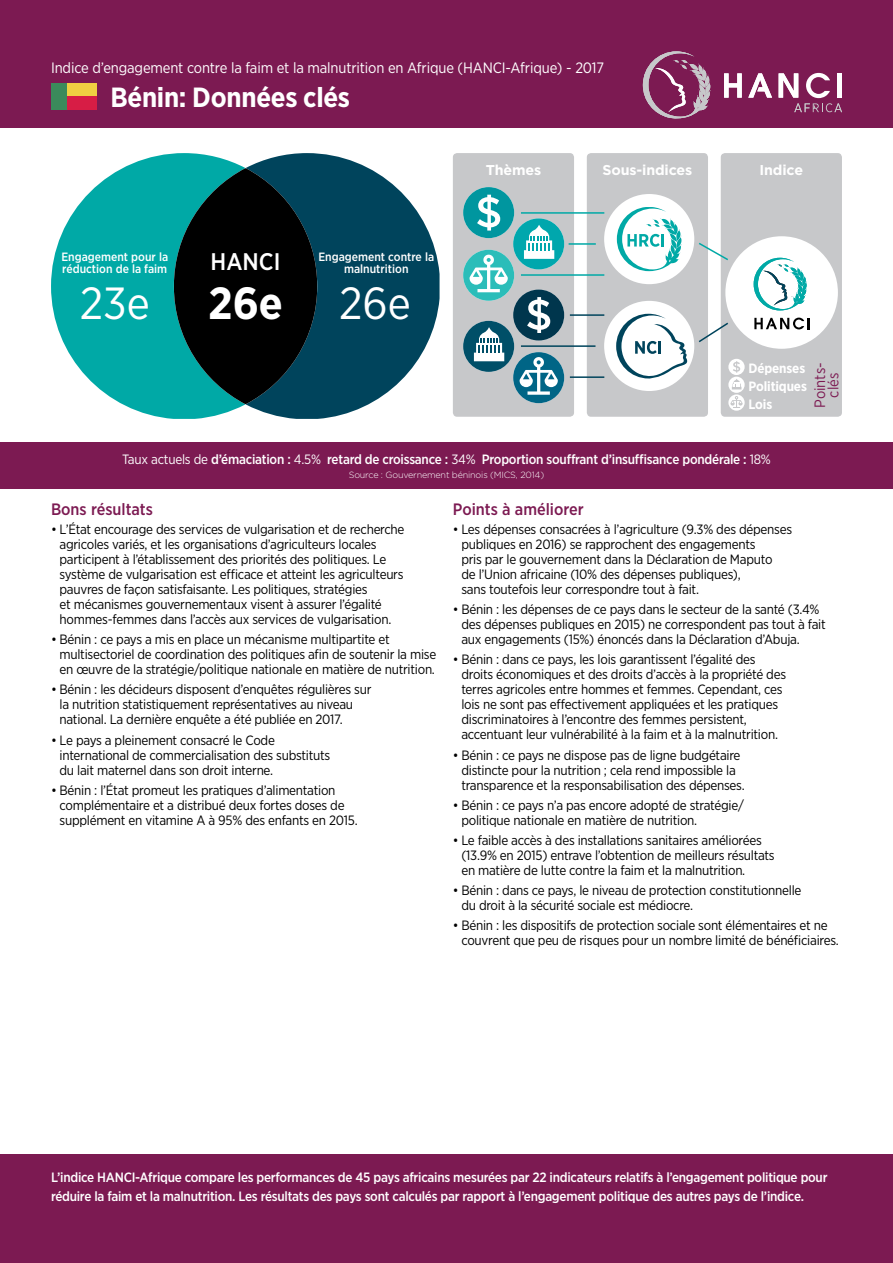
<style>
.page{position:relative;width:893px;height:1263px;background:#fff}
.page>*{position:absolute;margin:0;border:0;box-sizing:border-box;transform-origin:0 0}
.t1{font:45px "Gotham Narrow";color:#fff}
.t2{font:700 45px "Gotham Narrow";color:#fff}
.t3{font:700 27.75px "Gotham Narrow";letter-spacing:-.01em;color:#fff}
.t4{font:500 24px "Gotham Narrow";color:#fff}
.t5{font:500 16.5px "Gotham Narrow";color:#7c1a52}
.t6{font:15px "Gotham Narrow";letter-spacing:-.01em;color:#fff}
.t7{font:15px/13.5px "Gotham Narrow";color:#7c1a52;text-align:center}
.t8{font:700 14.25px "Gotham";letter-spacing:-.01em;color:#fff}
.t9{font:13.5px/15px "Gotham Narrow";letter-spacing:-.02em;color:#000}
.t10{font:500 13.5px/18.8px "Gotham Narrow";letter-spacing:-.02em;color:#fff}
.t11{font:700 13.5px/18px "Gotham Narrow";letter-spacing:-.01em;color:#fff}
.t12{font:500 12px/12px "Gotham Narrow";color:#fff}
.t13{font:300 9px "Gotham";letter-spacing:-.02em;color:#fff}
.s1{font-weight:400}
</style>
<div class="page">
<div style="left:721px;top:153px;width:121px;height:264px;background:#c7c8ca;border-radius:4px"></div>
<div style="left:587px;top:153px;width:121px;height:264px;background:#c7c8ca;border-radius:4px"></div>
<div style="left:453px;top:153px;width:121px;height:264px;background:#c7c8ca;border-radius:4px"></div>
<div style="left:725px;top:236px;width:113px;height:113px;background:#fff;border-radius:50%"></div>
<svg style="left:754px;top:318px;width:56px;height:11px"></svg>
<svg style="left:754px;top:258px;width:53px;height:52px"></svg>
<svg style="left:463px;top:187px;width:101px;height:216px"></svg>
<svg style="left:698px;top:321px;width:30px;height:23px"></svg>
<svg style="left:699px;top:241px;width:29px;height:21px"></svg>
<div style="left:604px;top:301px;width:90px;height:90px;background:#fff;border-radius:50%"></div>
<svg style="left:616px;top:314px;width:71px;height:65px"></svg>
<div style="left:604px;top:194px;width:90px;height:90px;background:#fff;border-radius:50%"></div>
<svg style="left:617px;top:207px;width:65px;height:64px"></svg>
<hr style="left:569px;top:243px;width:27px;height:2px;background:#00a9a6">
<hr style="left:570px;top:376px;width:34px;height:2px;background:#00445c">
<hr style="left:570px;top:314px;width:34px;height:2px;background:#00445c">
<hr style="left:521px;top:345px;width:74px;height:2px;background:#00445c">
<hr style="left:521px;top:274px;width:83px;height:2px;background:#00a9a6">
<hr style="left:521px;top:212px;width:83px;height:2px;background:#00a9a6">
<svg style="left:728px;top:359px;width:17px;height:52px"></svg>
<div style="left:0;top:1154px;width:893px;height:109px;background:#7c1a52"></div>
<div style="left:0;top:442px;width:893px;height:47px;background:#7c1a52"></div>
<div style="left:0;top:0;width:893px;height:128px;background:#7c1a52"></div>
<svg style="left:51px;top:153px;width:195px;height:266px;fill:#00a9a6"></svg>
<svg style="left:246px;top:153px;width:194px;height:266px;fill:#00445c"></svg>
<svg style="left:174px;top:168px;width:143px;height:236px"></svg>
<div style="left:51px;top:83px;width:16px;height:26px;background:#3b8a5b"></div>
<div style="left:67px;top:83px;width:29px;height:13px;background:#f0cf42"></div>
<div style="left:67px;top:96px;width:29px;height:13px;background:#d71d45"></div>
<svg style="left:724px;top:73px;width:18px;height:25px"></svg>
<svg style="left:748px;top:73px;width:24px;height:25px"></svg>
<svg style="left:643px;top:51px;width:67px;height:68px"></svg>
<svg style="left:779px;top:73px;width:63px;height:39px"></svg>
<p class="t6" style="left:51px;top:58px;width:555px">Indice d’engagement contre la faim et la malnutrition en Afrique (HANCI-Afrique) - 2017</p>
<h2 class="t3" style="left:110px;top:79px;width:241px">Bénin: Données clés</h2>
<p class="t12" style="left:61px;top:250px;width:108px">Engagement pour la réduction de la faim</p>
<h3 class="t4" style="left:211px;top:246px;width:71px">HANCI</h3>
<p class="t12" style="left:318px;top:250px;width:117px;text-align:center">Engagement contre la malnutrition</p>
<h1 class="t1" style="left:80px;top:275px;width:71px">23e</h1>
<h1 class="t2" style="left:208px;top:274px;width:76px">26e</h1>
<h1 class="t1" style="left:339px;top:275px;width:73px">26e</h1>
<p class="t8" style="left:486px;top:162px;width:57px">Thèmes</p>
<p class="t8" style="left:602px;top:162px;width:91px">Sous-indices</p>
<p class="t8" style="left:760px;top:162px;width:45px">Indice</p>
<p class="t11" style="left:748px;top:359px;width:60px">Dépenses<br>Politiques<br>Lois</p>
<p class="t7" style="left:813px;top:408px;width:47px;rotate:-90deg">Points&shy;clés</p>
<p class="t10" style="left:122px;top:450px;width:650px"><span class="s1">Taux actuels de</span> d’émaciation : <span class="s1">4.5%</span> retard de croissance : <span class="s1">34%</span> Proportion souffrant d’insuffisance pondérale : <span class="s1">18%</span></p>
<p class="t13" style="left:349px;top:470px;width:197px">Source : Gouvernement béninois (MICS, 2014)</p>
<p class="t5" style="left:51px;top:499px;width:103px">Bons résultats</p>
<p class="t9" style="left:60px;top:522px;width:346px;text-indent:-9px">• L’État encourage des services de vulgarisation et de recherche agricoles variés, et les organisations d’agriculteurs locales participent à l’établissement des priorités des politiques. Le système de vulgarisation est efficace et atteint les agriculteurs pauvres de façon satisfaisante. Les politiques, stratégies<br>et mécanismes gouvernementaux visent à assurer l’égalité hommes-femmes dans l’accès aux services de vulgarisation.</p>
<p class="t9" style="left:60px;top:632px;width:378px;text-indent:-9px">• Bénin : ce pays a mis en place un mécanisme multipartite et multisectoriel de coordination des politiques afin de soutenir la mise en œuvre de la stratégie/politique nationale en matière de nutrition.</p>
<p class="t9" style="left:60px;top:682px;width:313px;text-indent:-9px">• Bénin : les décideurs disposent d’enquêtes régulières sur la nutrition statistiquement représentatives au niveau national. La dernière enquête a été publiée en 2017.</p>
<p class="t9" style="left:60px;top:732px;width:272px;text-indent:-9px">• Le pays a pleinement consacré le Code international de commercialisation des substituts du lait maternel dans son droit interne.</p>
<p class="t9" style="left:60px;top:782px;width:300px;line-height:15.5px;text-indent:-9px">• Bénin : l’État promeut les pratiques d’alimentation complémentaire et a distribué deux fortes doses de supplément en vitamine A à 95% des enfants en 2015.</p>
<p class="t5" style="left:453px;top:499px;width:132px">Points à améliorer</p>
<p class="t9" style="left:461px;top:522px;width:332px;text-indent:-9px">• Les dépenses consacrées à l’agriculture (9.3% des dépenses publiques en 2016) se rapprochent des engagements<br>pris par le gouvernement dans la Déclaration de Maputo<br>de l’Union africaine (10% des dépenses publiques),<br>sans toutefois leur correspondre tout à fait.</p>
<p class="t9" style="left:461px;top:602px;width:366px;text-indent:-9px">• Bénin : les dépenses de ce pays dans le secteur de la santé (3.4% des dépenses publiques en 2015) ne correspondent pas tout à fait aux engagements (15%) énoncés dans la Déclaration d’Abuja.</p>
<p class="t9" style="left:461px;top:652px;width:326px;text-indent:-9px">• Bénin : dans ce pays, les lois garantissent l’égalité des droits économiques et des droits d’accès à la propriété des terres agricoles entre hommes et femmes. Cependant, ces lois ne sont pas effectivement appliquées et les pratiques discriminatoires à l’encontre des femmes persistent, accentuant leur vulnérabilité à la faim et à la malnutrition.</p>
<p class="t9" style="left:461px;top:747px;width:285px;text-indent:-9px">• Bénin : ce pays ne dispose pas de ligne budgétaire distincte pour la nutrition ; cela rend impossible la transparence et la responsabilisation des dépenses.</p>
<p class="t9" style="left:461px;top:797px;width:284px;text-indent:-9px">• Bénin : ce pays n’a pas encore adopté de stratégie/ politique nationale en matière de nutrition.</p>
<p class="t9" style="left:461px;top:832px;width:315px;text-indent:-9px">• Le faible accès à des installations sanitaires améliorées (13.9% en 2015) entrave l’obtention de meilleurs résultats en matière de lutte contre la faim et la malnutrition.</p>
<p class="t9" style="left:461px;top:882px;width:342px;text-indent:-9px">• Bénin : dans ce pays, le niveau de protection constitutionnelle du droit à la sécurité sociale est médiocre.</p>
<p class="t9" style="left:461px;top:917px;width:379px;text-indent:-9px">• Bénin : les dispositifs de protection sociale sont élémentaires et ne couvrent que peu de risques pour un nombre limité de bénéficiaires.</p>
<p class="t10" style="left:51px;top:1168px;width:778px">L’indice HANCI-Afrique compare les performances de 45 pays africains mesurées par 22 indicateurs relatifs à l’engagement politique pour réduire la faim et la malnutrition. Les résultats des pays sont calculés par rapport à l’engagement politique des autres pays de l’indice.</p>
</div>
